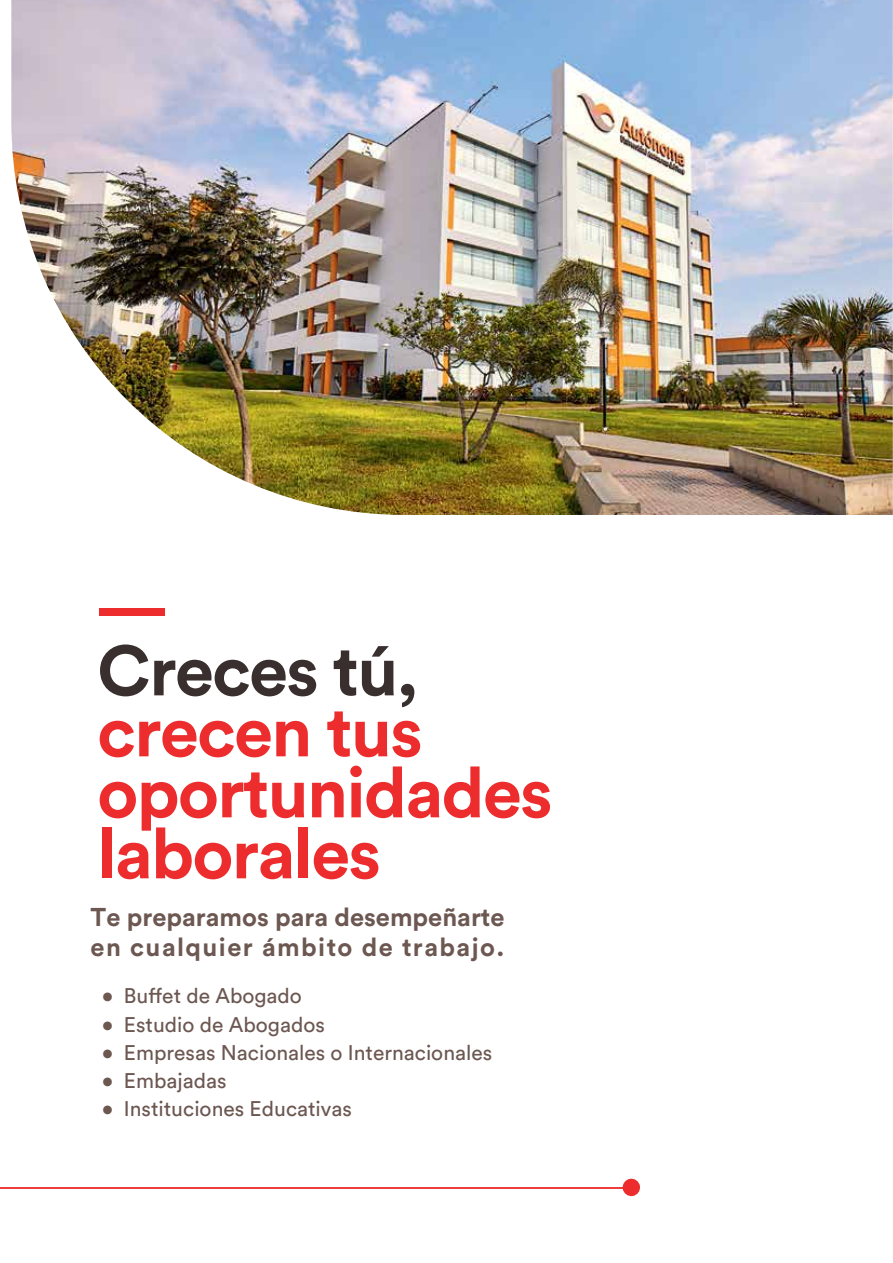
<style>
.page{position:relative;width:893px;height:1263px;background:#fff}
.page>*{position:absolute;margin:0;border:0;box-sizing:border-box;transform-origin:0 0}
.t1{font:700 70.2px/61.1px "Circular Std";letter-spacing:-.025em;color:#ed2d2d}
.t2{font:700 70.2px "Circular Std";letter-spacing:-.025em;color:#382f2e}
.t3{font:700 25.5px/30.6px "Circular Std";color:#6c5751}
.t4{font:21px "Circular Std";color:#6c5751}
</style>
<div class="page">
<div style="left:100px;top:608px;width:65px;height:8px;background:#ed2d2d"></div>
<img style="left:11px;top:0;width:882px;height:515px">
<hr style="left:0;top:1187px;width:630px;height:2px;background:#ed2d2d">
<svg style="left:622px;top:1178px;width:18px;height:19px"></svg>
<h1 class="t2" style="left:97px;top:625px;width:323px">Creces tú,</h1>
<h1 class="t1" style="left:97px;top:700px;width:457px">crecen tus oportunidades laborales</h1>
<p class="t3" style="left:91px;top:901px;width:415px">Te preparamos para desempeñarte en cualquier ámbito de trabajo.</p>
<p class="t4" style="left:102px;top:983px;width:202px">• Buffet de Abogado</p>
<p class="t4" style="left:102px;top:1011px;width:225px">• Estudio de Abogados</p>
<p class="t4" style="left:102px;top:1040px;width:392px">• Empresas Nacionales o Internacionales</p>
<p class="t4" style="left:102px;top:1068px;width:126px">• Embajadas</p>
<p class="t4" style="left:102px;top:1096px;width:252px">• Instituciones Educativas</p>
</div>
